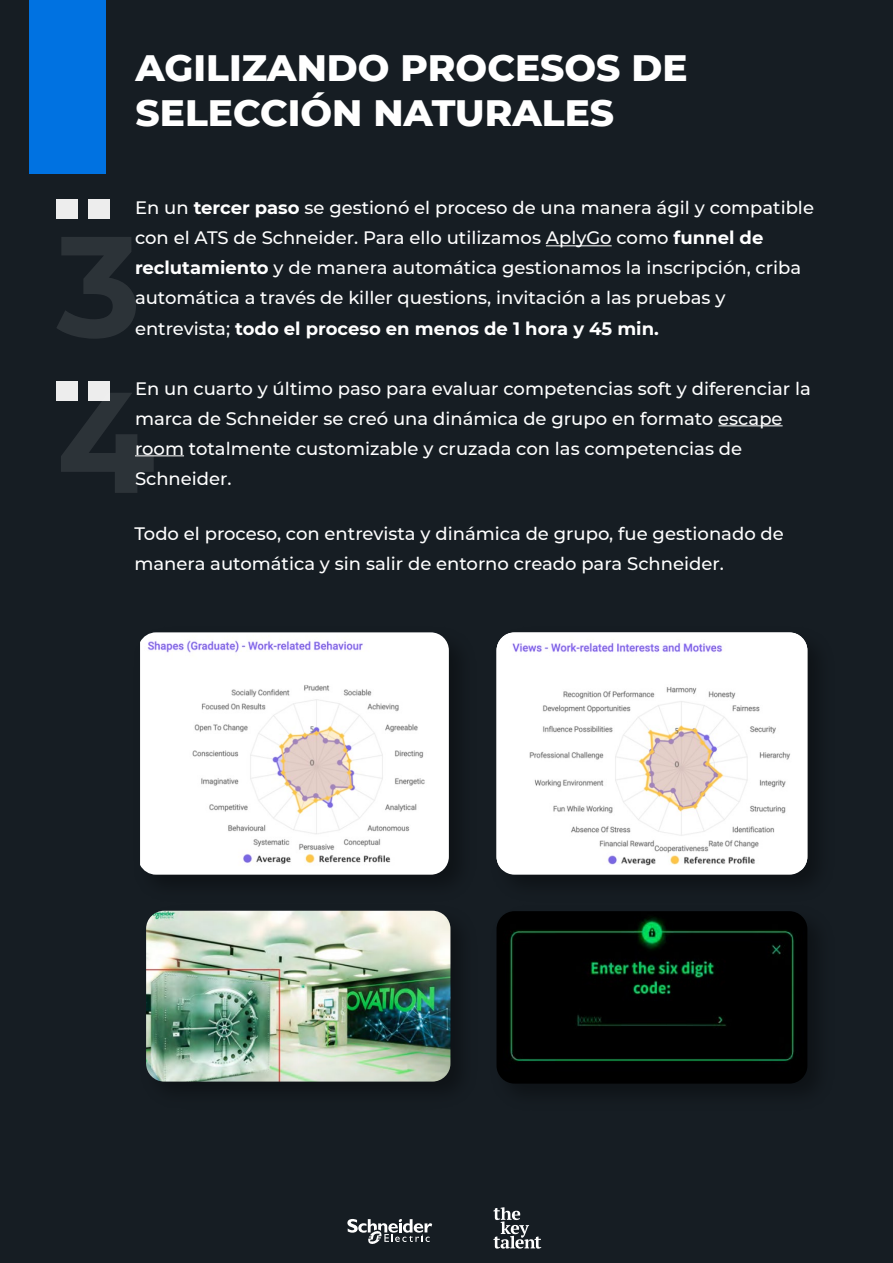
<style>
.page{position:relative;width:893px;height:1263px;background:#161d23}
.page>*{position:absolute;margin:0;border:0;box-sizing:border-box;transform-origin:0 0}
.t1{font:700 143.1px/155.9px "Montserrat";color:#fff}
.t2{font:800 37.5px/45px "Montserrat";color:#fff}
.t3{font:500 18px/30px "Montserrat";color:#fff}
.s1{font-weight:700}
</style>
<div class="page">
<div style="left:29px;top:0;width:77px;height:173px;background:#0072e1"></div>
<hr style="left:546px;top:245px;width:66px;height:1px;background:#fff">
<hr style="left:718px;top:425px;width:65px;height:1px;background:#fff">
<hr style="left:135px;top:455px;width:49px;height:1px;background:#fff">
<div style="left:56px;top:199px;width:22px;height:19px;background:#ededed"></div>
<div style="left:88px;top:199px;width:21px;height:19px;background:#ededed"></div>
<div style="left:56px;top:381px;width:22px;height:19px;background:#ededed"></div>
<div style="left:88px;top:381px;width:21px;height:19px;background:#ededed"></div>
<img style="left:140px;top:632px;width:309px;height:243px">
<img style="left:520px;top:647px;width:292px;height:232px">
<svg style="left:502px;top:870px;width:305px;height:5px;background:#e5e5e6"></svg>
<img style="left:496px;top:632px;width:311px;height:238px">
<img style="left:160px;top:910px;width:294px;height:175px">
<img style="left:146px;top:911px;width:304px;height:170px">
<img style="left:511px;top:926px;width:301px;height:162px">
<img style="left:496px;top:911px;width:311px;height:172px">
<svg style="left:493px;top:1207px;width:48px;height:41px"></svg>
<svg style="left:347px;top:1219px;width:85px;height:25px"></svg>
<h2 class="t2" style="left:136px;top:43px;width:554px">AGILIZANDO PROCESOS DE<br>SELECCIÓN NATURALES</h2>
<p class="t3" style="left:135px;top:192px;width:680px">En un <span class="s1">tercer paso</span> se gestionó el proceso de una manera ágil y compatible con el ATS de Schneider. Para ello utilizamos AplyGo como <span class="s1">funnel de reclutamiento</span> y de manera automática gestionamos la inscripción, criba automática a través de killer questions, invitación a las pruebas y entrevista; <span class="s1">todo el proceso en menos de 1 hora y 45 min.</span></p>
<h1 class="t1" style="left:56px;top:201px;width:100px">3<br>4</h1>
<p class="t3" style="left:135px;top:372px;width:677px">En un cuarto y último paso para evaluar competencias soft y diferenciar la marca de Schneider se creó una dinámica de grupo en formato escape room totalmente customizable y cruzada con las competencias de Schneider.</p>
<p class="t3" style="left:134px;top:518px;width:651px">Todo el proceso, con entrevista y dinámica de grupo, fue gestionado de manera automática y sin salir de entorno creado para Schneider.</p>
</div>
